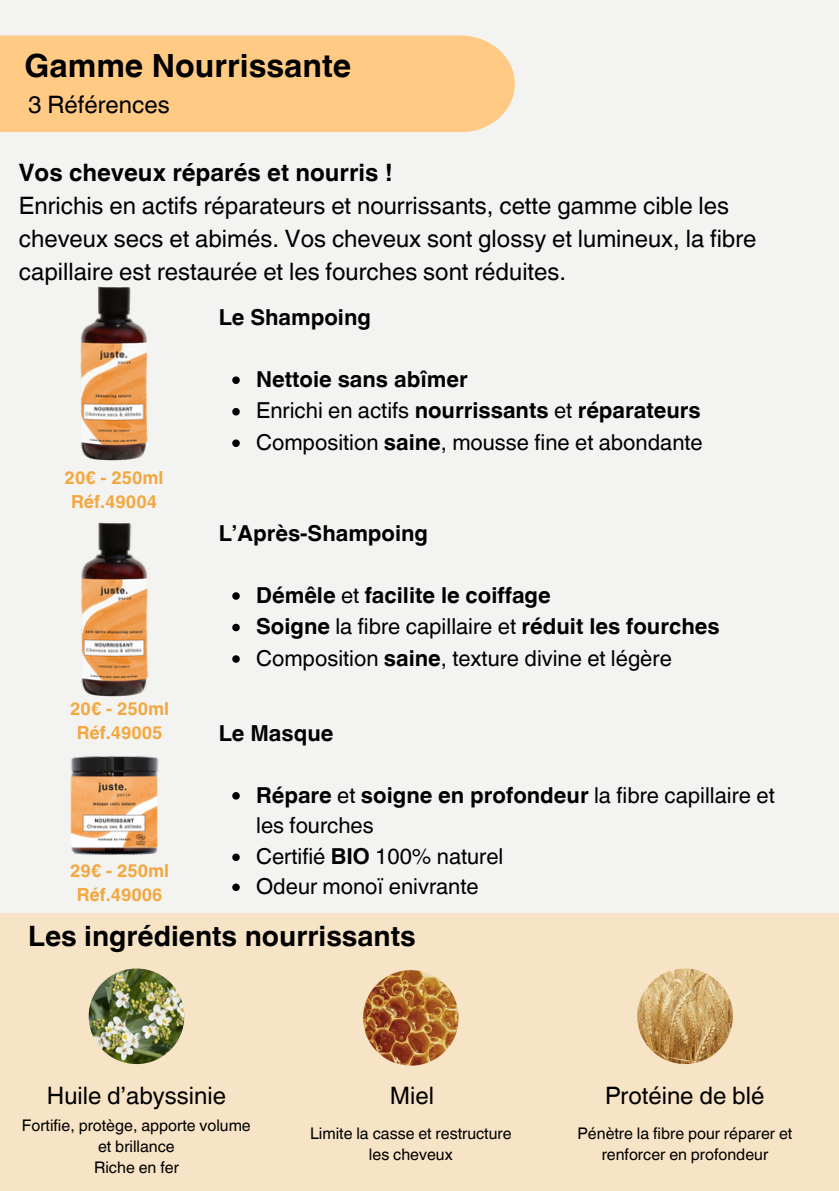
<style>
.page{position:relative;width:839px;height:1191px;background:#fff}
.page>*{position:absolute;margin:0;border:0;box-sizing:border-box;transform-origin:0 0}
.t1{font:700 32px "Helvetica World";color:#000}
.t2{font:700 28px "Helvetica World";color:#000}
.t3{font:24px/33px "Helvetica World";color:#000}
.t4{font:700 24px "Helvetica World";color:#000}
.t5{font:22px/30px "Helvetica World";color:#000}
.t6{font:700 22px "Helvetica World";color:#000}
.t7{font:700 18px "Helvetica World";color:#f4a741}
.t8{font:16px/21.4px "Helvetica World";color:#000;text-align:center}
.s1{font-weight:400}
.s2{font-weight:700}
</style>
<div class="page">
<div style="left:0;top:0;width:838px;height:1191px;background:#f3f4f2"></div>
<div style="left:0;top:36px;width:515px;height:96px;background:#ffca83"></div>
<div style="left:0;top:913px;width:838px;height:278px;background:#f7e3c5"></div>
<svg style="left:232px;top:376px;width:8px;height:8px"></svg>
<svg style="left:232px;top:408px;width:8px;height:7px"></svg>
<svg style="left:232px;top:439px;width:8px;height:8px"></svg>
<svg style="left:232px;top:592px;width:8px;height:8px"></svg>
<svg style="left:232px;top:624px;width:8px;height:7px"></svg>
<svg style="left:232px;top:655px;width:8px;height:8px"></svg>
<svg style="left:232px;top:792px;width:8px;height:8px"></svg>
<svg style="left:232px;top:854px;width:8px;height:7px"></svg>
<svg style="left:232px;top:884px;width:8px;height:7px"></svg>
<img style="left:89px;top:969px;width:95px;height:95px;border-radius:50%">
<img style="left:363px;top:970px;width:95px;height:96px;border-radius:50%">
<img style="left:637px;top:969px;width:95px;height:95px;border-radius:50%">
<img style="left:80px;top:287px;width:68px;height:174px">
<img style="left:80px;top:522px;width:69px;height:174px">
<img style="left:70px;top:756px;width:89px;height:99px">
<p class="t1" style="left:25px;top:40px;width:328px">Gamme Nourrissante</p>
<p class="t3" style="left:28px;top:88px;width:143px">3 Références</p>
<p class="t4" style="left:19px;top:153px;width:375px">Vos cheveux réparés et nourris !</p>
<p class="t3" style="left:19px;top:189px;width:739px">Enrichis en actifs réparateurs et nourrissants, cette gamme cible les cheveux secs et abimés. Vos cheveux sont glossy et lumineux, la fibre capillaire est restaurée et les fourches sont réduites.</p>
<p class="t6" style="left:219px;top:300px;width:154px">Le Shampoing</p>
<p class="t7" style="left:65px;top:463px;width:100px">20€ - 250ml</p>
<p class="t7" style="left:71px;top:487px;width:87px">Réf.49004</p>
<p class="t7" style="left:70px;top:693px;width:100px">20€ - 250ml</p>
<p class="t7" style="left:77px;top:717px;width:87px">Réf.49005</p>
<p class="t7" style="left:70px;top:855px;width:100px">29€ - 250ml</p>
<p class="t7" style="left:77px;top:879px;width:87px">Réf.49006</p>
<p class="t6" style="left:256px;top:361px;width:213px">Nettoie sans abîmer</p>
<p class="t6" style="left:256px;top:393px;width:446px"><span class="s1">Enrichi en actifs</span> nourrissants <span class="s1">et</span> réparateurs</p>
<p class="t5" style="left:256px;top:427px;width:448px">Composition <span class="s2">saine</span>, mousse fine et abondante</p>
<p class="t6" style="left:219px;top:516px;width:211px">L’Après-Shampoing</p>
<p class="t6" style="left:256px;top:577px;width:296px">Démêle <span class="s1">et</span> facilite le coiffage</p>
<p class="t6" style="left:256px;top:609px;width:465px">Soigne <span class="s1">la fibre capillaire et</span> réduit les fourches</p>
<p class="t5" style="left:256px;top:643px;width:417px">Composition <span class="s2">saine</span>, texture divine et légère</p>
<p class="t6" style="left:219px;top:715px;width:116px">Le Masque</p>
<p class="t5" style="left:256px;top:780px;width:520px"><span class="s2">Répare</span> et <span class="s2">soigne en profondeur</span> la fibre capillaire et les fourches</p>
<p class="t5" style="left:256px;top:841px;width:249px">Certifié <span class="s2">BIO</span> 100% naturel</p>
<p class="t5" style="left:256px;top:871px;width:224px">Odeur monoï enivrante</p>
<p class="t2" style="left:28px;top:913px;width:389px">Les ingrédients nourrissants</p>
<p class="t3" style="left:47px;top:1079px;width:181px">Huile d’abyssinie</p>
<p class="t3" style="left:390px;top:1079px;width:46px">Miel</p>
<p class="t3" style="left:605px;top:1079px;width:161px">Protéine de blé</p>
<p class="t8" style="left:22px;top:1115px;width:230px">Fortifie, protège, apporte volume et brillance</p>
<p class="t8" style="left:94px;top:1157px;width:86px">Riche en fer</p>
<p class="t8" style="left:310px;top:1122px;width:203px">Limite la casse et restructure les cheveux</p>
<p class="t8" style="left:577px;top:1122px;width:216px">Pénètre la fibre pour réparer et renforcer en profondeur</p>
</div>
